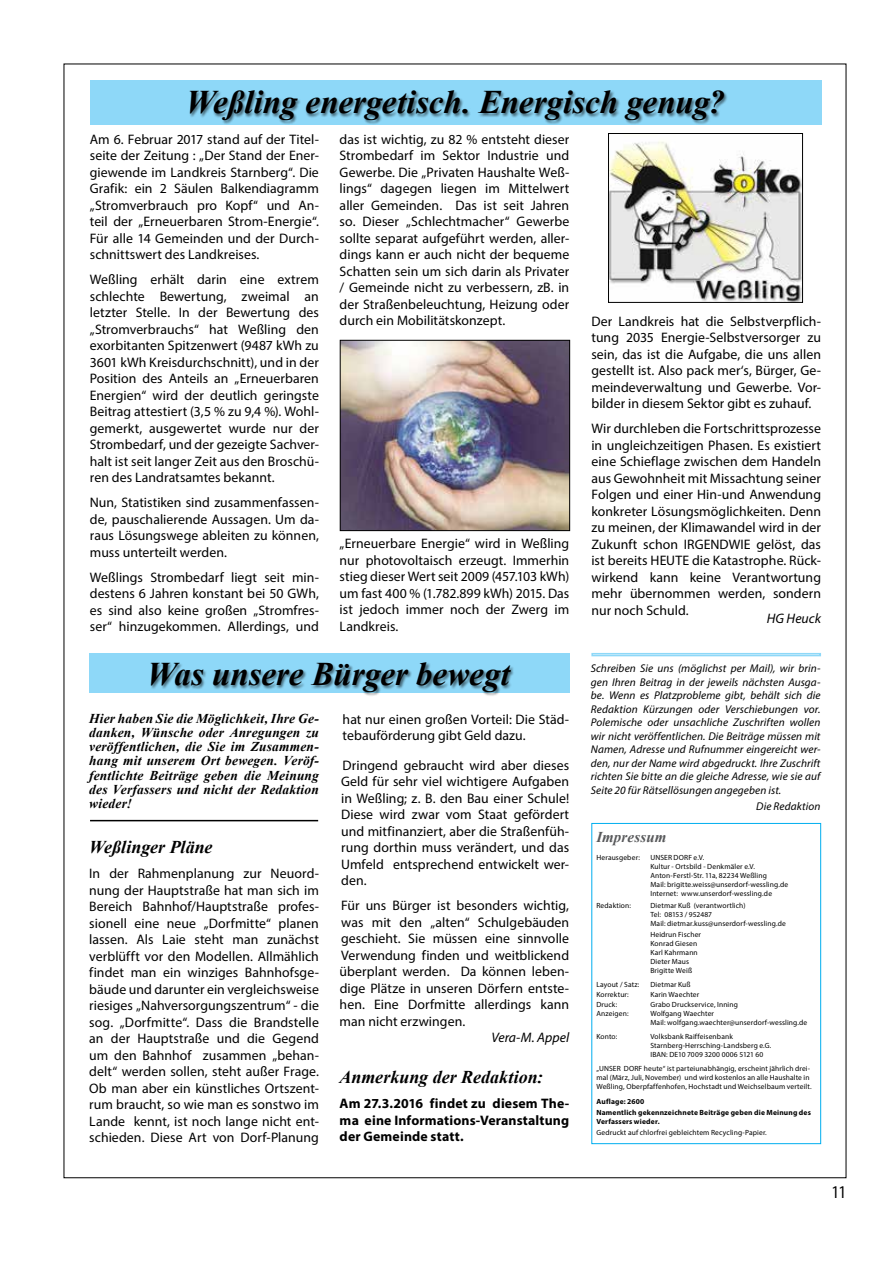
<style>
.page{position:relative;width:893px;height:1263px;background:#fff}
.page>*{position:absolute;margin:0;border:0;box-sizing:border-box;transform-origin:0 0}
.t1{font:italic 700 33px "Times New Roman";color:#000}
.t2{font:italic 700 18px "Times New Roman";color:#000}
.t3{font:condensed 18px "Myriad Pro";color:#000}
.t4{font:italic 700 15px "Times New Roman";letter-spacing:.01em;color:#58595b}
.t5{font:13.8px/16.5px "Myriad Pro";letter-spacing:.005em;color:#000;text-align:justify}
.t6{font:700 13.8px/16.5px "Myriad Pro";letter-spacing:.01em;color:#000;text-align:justify}
.t7{font:italic 13.8px "Myriad Pro";letter-spacing:.005em;color:#000}
.t8{font:italic 700 13.5px/14.2px "Times New Roman";letter-spacing:.01em;color:#000;text-align:justify}
.t9{font:italic 11.25px/13.5px "Myriad Pro";letter-spacing:.01em;color:#000;text-align:justify}
.t10{font:7.5px/9px "Myriad Pro";letter-spacing:.015em;color:#000}
.t11{font:700 7.5px/11.1px "Myriad Pro";letter-spacing:.02em;color:#000}
</style>
<div class="page">
<div style="left:591px;top:653px;width:230px;height:3px;border:2px solid #8ed8f8"></div>
<hr style="left:90px;top:820px;width:228px;height:1px;background:#000">
<div style="left:591px;top:823px;width:230px;height:321px;border:1px solid #00aeef"></div>
<div style="left:89px;top:654px;width:481px;height:39px;background:#8ed8f8"></div>
<div style="left:90px;top:80px;width:731px;height:45px;background:#8ed8f8"></div>
<div style="left:150px;top:662px;width:364px;height:34px;background:#000;opacity:.5"></div>
<div style="left:189px;top:91px;width:539px;height:34px;background:#000;opacity:.5"></div>
<img style="left:342px;top:342px;width:226px;height:187px">
<div style="left:340px;top:340px;width:230px;height:191px;border:1px solid #000"></div>
<img style="left:610px;top:141px;width:191px;height:159px">
<div style="left:608px;top:133px;width:195px;height:169px;border:1px solid #000"></div>
<h1 class="t1" style="left:186px;top:79px;width:540px">Weßling energetisch. Energisch genug?</h1>
<p class="t5" style="left:90px;top:131px;width:231px">Am 6. Februar 2017 stand auf der Titel&shy;seite der Zeitung : „Der Stand der Ener&shy;giewende im Landkreis Starnberg“. Die Grafik: ein 2 Säulen Balkendiagramm „Stromverbrauch pro Kopf“ und An&shy;teil der „Erneuerbaren Strom-Energie“.<br>Für alle 14 Gemeinden und der Durch&shy;schnittswert des Landkreises.</p>
<p class="t5" style="left:90px;top:271px;width:231px">Weßling erhält darin eine extrem schlechte Bewertung, zweimal an letzter Stelle. In der Bewertung des „Stromverbrauchs“ hat Weßling den exorbitanten Spitzenwert (9487 kWh zu 3601 kWh Kreisdurchschnitt), und in der Position des Anteils an „Erneuerbaren Energien“ wird der deutlich geringste Beitrag attestiert (3,5 % zu 9,4 %). Wohl&shy;gemerkt, ausgewertet wurde nur der Strombedarf, und der gezeigte Sachver&shy;halt ist seit langer Zeit aus den Broschü&shy;ren des Landratsamtes bekannt.</p>
<p class="t5" style="left:90px;top:494px;width:231px">Nun, Statistiken sind zusammenfassen&shy;de, pauschalierende Aussagen. Um da&shy;raus Lösungswege ableiten zu können, muss unterteilt werden.</p>
<p class="t5" style="left:90px;top:569px;width:231px">Weßlings Strombedarf liegt seit min&shy;destens 6 Jahren konstant bei 50 GWh, es sind also keine großen „Stromfres&shy;ser“ hinzugekommen. Allerdings, und</p>
<p class="t5" style="left:340px;top:131px;width:231px">das ist wichtig, zu 82 % entsteht dieser Strombedarf im Sektor Industrie und Gewerbe. Die „Privaten Haushalte Weß&shy;lings“ dagegen liegen im Mittelwert aller Gemeinden. Das ist seit Jahren so. Dieser „Schlechtmacher“ Gewerbe sollte separat aufgeführt werden, aller&shy;dings kann er auch nicht der bequeme Schatten sein um sich darin als Privater / Gemeinde nicht zu verbessern, zB. in der Straßenbeleuchtung, Heizung oder durch ein Mobilitätskonzept.</p>
<p class="t5" style="left:340px;top:535px;width:231px">„Erneuerbare Energie“ wird in Weßling nur photovoltaisch erzeugt. Immerhin stieg dieser Wert seit 2009 (457.103 kWh) um fast 400 % (1.782.899 kWh) 2015. Das ist jedoch immer noch der Zwerg im Landkreis.</p>
<h1 class="t1" style="left:147px;top:651px;width:365px">Was unsere Bürger bewegt</h1>
<p class="t8" style="left:89px;top:710px;width:231px">Hier haben Sie die Möglichkeit, Ihre Ge&shy;danken, Wünsche oder Anregungen zu veröffentlichen, die Sie im Zusammen&shy;hang mit unserem Ort bewegen. Veröf&shy;fentlichte Beiträge geben die Meinung des Verfassers und nicht der Redaktion wieder!</p>
<h2 class="t2" style="left:89px;top:835px;width:125px">Weßlinger Pläne</h2>
<p class="t5" style="left:89px;top:865px;width:231px">In der Rahmenplanung zur Neuord&shy;nung der Hauptstraße hat man sich im Bereich Bahnhof/Hauptstraße profes&shy;sionell eine neue „Dorfmitte“ planen lassen. Als Laie steht man zunächst verblüfft vor den Modellen. Allmählich findet man ein winziges Bahnhofsge&shy;bäude und darunter ein vergleichsweise riesiges „Nahversorgungszentrum“ - die sog. „Dorfmitte“. Dass die Brandstelle an der Hauptstraße und die Gegend um den Bahnhof zusammen „behan&shy;delt“ werden sollen, steht außer Frage.<br>Ob man aber ein künstliches Ortszent&shy;rum braucht, so wie man es sonstwo im Lande kennt, ist noch lange nicht ent&shy;schieden. Diese Art von Dorf-Planung</p>
<p class="t5" style="left:343px;top:711px;width:227px">hat nur einen großen Vorteil: Die Städ&shy;tebauförderung gibt Geld dazu.</p>
<p class="t5" style="left:341px;top:757px;width:230px">Dringend gebraucht wird aber dieses Geld für sehr viel wichtigere Aufgaben in Weßling; z. B. den Bau einer Schule!<br>Diese wird zwar vom Staat gefördert und mitfinanziert, aber die Straßenfüh&shy;rung dorthin muss verändert, und das Umfeld entsprechend entwickelt wer&shy;den.</p>
<p class="t5" style="left:340px;top:897px;width:231px">Für uns Bürger ist besonders wichtig, was mit den „alten“ Schulgebäuden geschieht. Sie müssen eine sinnvolle Verwendung finden und weitblickend überplant werden. Da können leben&shy;dige Plätze in unseren Dörfern entste&shy;hen. Eine Dorfmitte allerdings kann man nicht erzwingen.</p>
<p class="t7" style="left:491px;top:1028px;width:79px">Vera-M. Appel</p>
<h2 class="t2" style="left:340px;top:1065px;width:205px">Anmerkung der Redaktion:</h2>
<p class="t6" style="left:340px;top:1095px;width:231px">Am 27.3.2016 findet zu diesem The&shy;ma eine Informations-Veranstaltung der Gemeinde statt.</p>
<p class="t5" style="left:591px;top:313px;width:231px">Der Landkreis hat die Selbstverpflich&shy;tung 2035 Energie-Selbstversorger zu sein, das ist die Aufgabe, die uns allen gestellt ist. Also pack mer‘s, Bürger, Ge&shy;meindeverwaltung und Gewerbe. Vor&shy;bilder in diesem Sektor gibt es zuhauf.</p>
<p class="t5" style="left:591px;top:420px;width:231px">Wir durchleben die Fortschrittsprozesse in ungleichzeitigen Phasen. Es existiert eine Schieflage zwischen dem Handeln aus Gewohnheit mit Missachtung seiner Folgen und einer Hin-und Anwendung konkreter Lösungsmöglichkeiten. Denn zu meinen, der Klimawandel wird in der Zukunft schon IRGENDWIE gelöst, das ist bereits HEUTE die Katastrophe. Rück&shy;wirkend kann keine Verantwortung mehr übernommen werden, sondern nur noch Schuld.</p>
<p class="t7" style="left:767px;top:610px;width:56px">HG Heuck</p>
<p class="t9" style="left:591px;top:661px;width:231px">Schreiben Sie uns (möglichst per Mail), wir brin&shy;gen Ihren Beitrag in der jeweils nächsten Ausga&shy;be. Wenn es Platzprobleme gibt, behält sich die Redaktion Kürzungen oder Verschiebungen vor.<br>Polemische oder unsachliche Zuschriften wollen wir nicht veröffentlichen. Die Beiträge müssen mit Namen, Adresse und Rufnummer eingereicht wer&shy;den, nur der Name wird abgedruckt. Ihre Zuschrift richten Sie bitte an die gleiche Adresse, wie sie auf Seite 20 für Rätsellösungen angegeben ist.</p>
<p class="t9" style="left:756px;top:799px;width:66px">Die Redaktion</p>
<p class="t4" style="left:596px;top:827px;width:72px">Impressum</p>
<p class="t10" style="left:596px;top:853px;width:45px">Herausgeber:</p>
<p class="t10" style="left:650px;top:853px;width:139px">UNSER DORF e.V.<br>Kultur - Ortsbild - Denkmäler e.V.<br>Anton-Ferstl-Str. 11a, 82234 Weßling<br>Mail: brigitte.weiss@unserdorf-wessling.de Internet: www.unserdorf-wessling.de</p>
<p class="t10" style="left:596px;top:901px;width:36px">Redaktion:</p>
<p class="t10" style="left:650px;top:901px;width:137px">Dietmar Kuß (verantwortlich)<br>Tel: 08153 / 952487<br>Mail: dietmar.kuss@unserdorf-wessling.de</p>
<p class="t10" style="left:650px;top:930px;width:52px">Heidrun Fischer<br>Konrad Giesen<br>Karl Kahrmann<br>Dieter Maus<br>Brigitte Weiß</p>
<p class="t10" style="left:596px;top:980px;width:45px">Layout / Satz:</p>
<p class="t10" style="left:650px;top:980px;width:42px">Dietmar Kuß</p>
<p class="t10" style="left:596px;top:990px;width:34px">Korrektur:</p>
<p class="t10" style="left:650px;top:990px;width:50px">Karin Waechter</p>
<p class="t10" style="left:596px;top:999px;width:22px">Druck:</p>
<p class="t10" style="left:650px;top:999px;width:89px">Grabo Druckservice, Inning</p>
<p class="t10" style="left:596px;top:1009px;width:34px">Anzeigen:</p>
<p class="t10" style="left:650px;top:1009px;width:158px">Wolfgang Waechter<br>Mail: wolfgang.waechter@unserdorf-wessling.de</p>
<p class="t10" style="left:596px;top:1032px;width:22px">Konto:</p>
<p class="t10" style="left:650px;top:1032px;width:123px">Volksbank Raiffeisenbank<br>Starnberg-Herrsching-Landsberg e.G.<br>IBAN: DE10 7009 3200 0006 5121 60</p>
<p class="t10" style="left:596px;top:1064px;width:217px">„UNSER DORF heute“ ist parteiunabhängig, erscheint jährlich drei&shy;mal (März, Juli, November) und wird kostenlos an alle Haushalte in<br>Weßling, Oberpfaffenhofen, Hochstadt und Weichselbaum verteilt.</p>
<p class="t11" style="left:596px;top:1095px;width:216px">Auflage: 2600<br>Namentlich gekennzeichnete Beiträge geben die Meinung des</p>
<p class="t11" style="left:596px;top:1115px;width:65px">Verfassers wieder.</p>
<p class="t10" style="left:596px;top:1127px;width:172px">Gedruckt auf chlorfrei gebleichtem Recycling-Papier.</p>
<h2 class="t3" style="left:832px;top:1181px;width:15px">11</h2>
</div>
